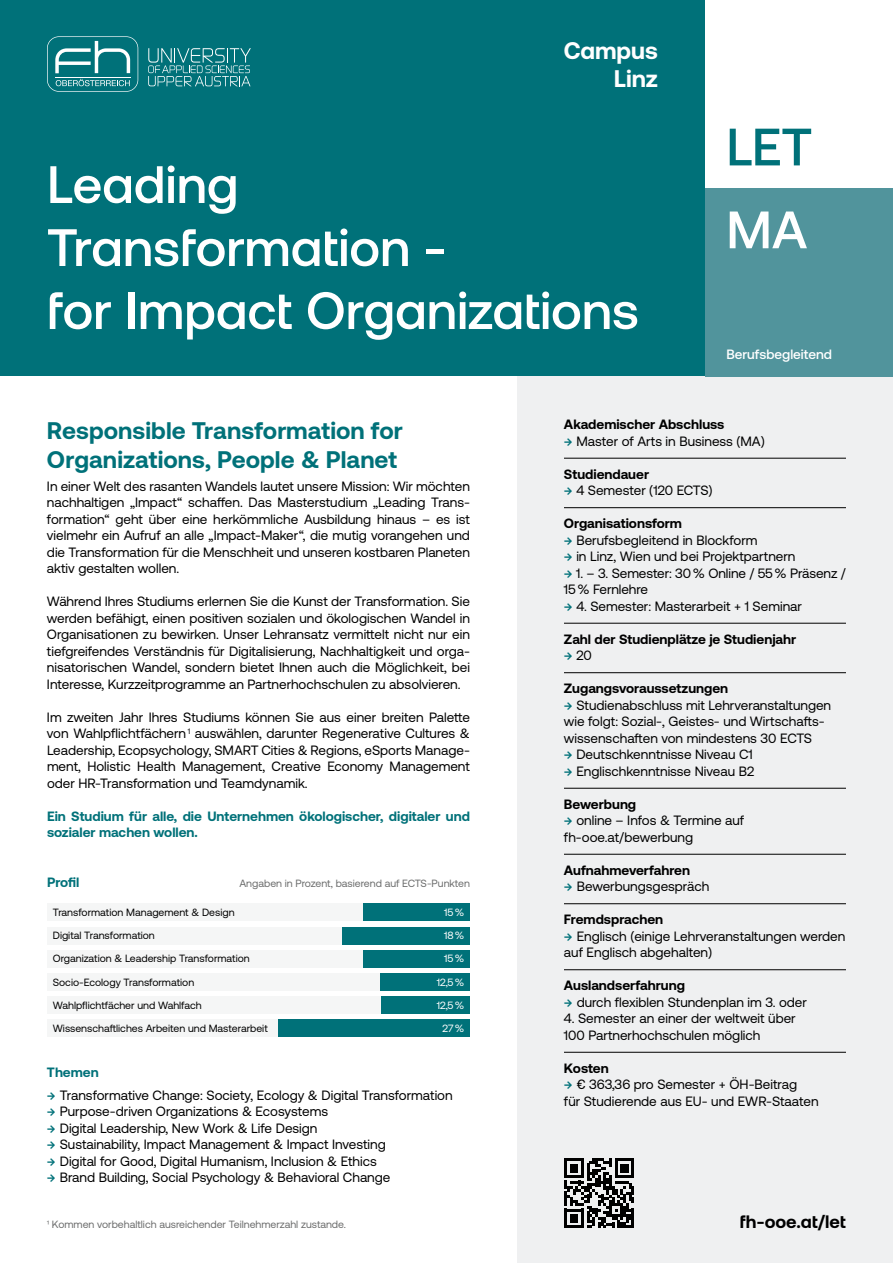
<style>
.page{position:relative;width:893px;height:1263px;background:#fff}
.page>*{position:absolute;margin:0;border:0;box-sizing:border-box;transform-origin:0 0}
.t1{font:500 52.5px/63px "Aeonik";color:#fff}
.t2{font:500 52.5px "Aeonik";color:#007179}
.t3{font:700 24px/28.8px "Aeonik";letter-spacing:.005em;color:#007179}
.t4{font:700 24px/28.8px "Aeonik";color:#fff;text-align:right}
.t5{font:700 18px "Aeonik";letter-spacing:.005em;color:#000}
.t6{font:13.5px/16.5px "Aeonik";color:#000}
.t7{font:700 13.5px "Aeonik";color:#000}
.t8{font:700 13.5px/16.5px "Aeonik";color:#007179}
.t9{font:500 13.5px "Aeonik";color:#fff}
.t10{font:10.5px "Aeonik";color:#000}
.t11{font:10.5px "Aeonik";color:#6c6d6d}
.t12{font:10.5px "Aeonik";letter-spacing:.115em;color:#fff}
.s1{font-weight:500;color:#007179}
</style>
<div class="page">
<div style="left:517px;top:376px;width:376px;height:887px;background:#eff0f1"></div>
<div style="left:0;top:0;width:705px;height:376px;background:#007179"></div>
<div style="left:705px;top:188px;width:188px;height:188px;background:#51949c"></div>
<svg style="left:148px;top:48px;width:103px;height:38px"></svg>
<svg style="left:47px;top:36px;width:91px;height:56px"></svg>
<hr style="left:55px;top:77px;width:75px;height:1px;background:#fff">
<hr style="left:564px;top:458px;width:282px;height:1px;background:#000">
<hr style="left:564px;top:507px;width:282px;height:1px;background:#000">
<hr style="left:564px;top:623px;width:282px;height:1px;background:#000">
<hr style="left:564px;top:672px;width:282px;height:1px;background:#000">
<hr style="left:564px;top:788px;width:282px;height:1px;background:#000">
<hr style="left:564px;top:854px;width:282px;height:1px;background:#000">
<hr style="left:564px;top:903px;width:282px;height:1px;background:#000">
<hr style="left:564px;top:969px;width:282px;height:1px;background:#000">
<hr style="left:564px;top:1052px;width:282px;height:1px;background:#000">
<svg style="left:564px;top:1158px;width:70px;height:70px"></svg>
<div style="left:47px;top:903px;width:376px;height:18px;background:#f5f6f6"></div>
<div style="left:47px;top:927px;width:376px;height:17px;background:#f5f6f6"></div>
<div style="left:47px;top:950px;width:376px;height:18px;background:#f5f6f6"></div>
<div style="left:47px;top:973px;width:376px;height:18px;background:#f5f6f6"></div>
<div style="left:47px;top:996px;width:376px;height:18px;background:#f5f6f6"></div>
<div style="left:47px;top:1019px;width:376px;height:18px;background:#f5f6f6"></div>
<div style="left:363px;top:903px;width:107px;height:18px;background:#007179"></div>
<div style="left:342px;top:927px;width:128px;height:17px;background:#007179"></div>
<div style="left:363px;top:950px;width:107px;height:18px;background:#007179"></div>
<div style="left:381px;top:973px;width:89px;height:18px;background:#007179"></div>
<div style="left:381px;top:996px;width:89px;height:18px;background:#007179"></div>
<div style="left:278px;top:1019px;width:192px;height:18px;background:#007179"></div>
<h2 class="t4" style="left:564px;top:36px;width:96px">Campus<br>Linz</h2>
<h1 class="t1" style="left:47px;top:153px;width:593px">Leading<br>Transformation -<br>for Impact Organizations</h1>
<h1 class="t2" style="left:726px;top:118px;width:87px">LET</h1>
<h1 class="t1" style="left:726px;top:198px;width:83px">MA</h1>
<p class="t9" style="left:726px;top:346px;width:107px">Berufsbegleitend</p>
<h2 class="t3" style="left:47px;top:416px;width:357px">Responsible Transformation for<br>Organizations, People &amp; Planet</h2>
<p class="t6" style="left:47px;top:478px;width:424px;text-align:justify">In einer Welt des rasanten Wandels lautet unsere Mission: Wir möchten nachhaltigen „Impact“ schaffen. Das Masterstudium „Leading Trans&shy;formation“ geht über eine herkömmliche Ausbildung hinaus – es ist vielmehr ein Aufruf an alle „Impact-Maker“, die mutig vorangehen und die Transformation für die Menschheit und unseren kostbaren Planeten aktiv gestalten wollen.</p>
<p class="t6" style="left:47px;top:593px;width:424px;text-align:justify">Während Ihres Studiums erlernen Sie die Kunst der Transformation. Sie werden befähigt, einen positiven sozialen und ökologischen Wandel in Organisationen zu bewirken. Unser Lehransatz vermittelt nicht nur ein tiefgreifendes Verständnis für Digitalisierung, Nachhaltigkeit und orga&shy;nisatorischen Wandel, sondern bietet Ihnen auch die Möglichkeit, bei Interesse, Kurzzeitprogramme an Partnerhochschulen zu absolvieren.</p>
<p class="t6" style="left:47px;top:709px;width:424px;text-align:justify">Im zweiten Jahr Ihres Studiums können Sie aus einer breiten Palette von Wahlpflichtfächern <sup>1</sup> auswählen, darunter Regenerative Cultures &amp; Leadership, Ecopsychology, SMART Cities &amp; Regions, eSports Manage&shy;ment, Holistic Health Management, Creative Economy Management oder HR-Transformation und Teamdynamik.</p>
<p class="t8" style="left:47px;top:808px;width:424px">Ein Studium für alle, die Unternehmen ökologischer, digitaler und sozialer machen wollen.</p>
<p class="t8" style="left:47px;top:874px;width:34px">Profil</p>
<p class="t11" style="left:239px;top:877px;width:232px">Angaben in Prozent, basierend auf ECTS-Punkten</p>
<p class="t10" style="left:53px;top:906px;width:183px">Transformation Management &amp; Design</p>
<p class="t12" style="left:444px;top:906px;width:22px">15%</p>
<p class="t10" style="left:53px;top:930px;width:104px">Digital Transformation</p>
<p class="t12" style="left:444px;top:930px;width:22px">18%</p>
<p class="t10" style="left:53px;top:953px;width:198px">Organization &amp; Leadership Transformation</p>
<p class="t12" style="left:444px;top:953px;width:22px">15%</p>
<p class="t10" style="left:53px;top:976px;width:143px">Socio-Ecology Transformation</p>
<p class="t12" style="left:437px;top:976px;width:29px">12,5%</p>
<p class="t10" style="left:53px;top:999px;width:150px">Wahlpflichtfächer und Wahlfach</p>
<p class="t12" style="left:437px;top:999px;width:29px">12,5%</p>
<p class="t10" style="left:53px;top:1022px;width:216px">Wissenschaftliches Arbeiten und Masterarbeit</p>
<p class="t12" style="left:443px;top:1022px;width:23px">27%</p>
<p class="t8" style="left:47px;top:1064px;width:53px">Themen</p>
<p class="t6" style="left:47px;top:1087px;width:407px"><span class="s1">→</span> Transformative Change: Society, Ecology &amp; Digital Transformation</p>
<p class="t6" style="left:47px;top:1103px;width:283px"><span class="s1">→</span> Purpose-driven Organizations &amp; Ecosystems</p>
<p class="t6" style="left:47px;top:1120px;width:272px"><span class="s1">→</span> Digital Leadership, New Work &amp; Life Design</p>
<p class="t6" style="left:47px;top:1136px;width:340px"><span class="s1">→</span> Sustainability, Impact Management &amp; Impact Investing</p>
<p class="t6" style="left:47px;top:1153px;width:331px"><span class="s1">→</span> Digital for Good, Digital Humanism, Inclusion &amp; Ethics</p>
<p class="t6" style="left:47px;top:1169px;width:345px"><span class="s1">→</span> Brand Building, Social Psychology &amp; Behavioral Change</p>
<p class="t11" style="left:47px;top:1219px;width:300px">1 Kommen vorbehaltlich ausreichender Teilnehmerzahl zustande.</p>
<p class="t7" style="left:564px;top:417px;width:162px">Akademischer Abschluss</p>
<p class="t6" style="left:564px;top:433px;width:202px"><span class="s1">→</span> Master of Arts in Business (MA)</p>
<p class="t7" style="left:564px;top:466px;width:87px">Studiendauer</p>
<p class="t6" style="left:564px;top:482px;width:150px"><span class="s1">→</span> 4 Semester (120 ECTS)</p>
<p class="t7" style="left:564px;top:516px;width:120px">Organisationsform</p>
<p class="t6" style="left:564px;top:532px;width:195px"><span class="s1">→</span> Berufsbegleitend in Blockform</p>
<p class="t6" style="left:564px;top:548px;width:233px"><span class="s1">→</span> in Linz, Wien und bei Projektpartnern</p>
<p class="t6" style="left:564px;top:565px;width:283px"><span class="s1">→</span> 1. – 3. Semester: 30% Online / 55% Präsenz /<br>15% Fernlehre</p>
<p class="t6" style="left:564px;top:598px;width:240px"><span class="s1">→</span> 4. Semester: Masterarbeit + 1 Seminar</p>
<p class="t7" style="left:564px;top:631px;width:234px">Zahl der Studienplätze je Studienjahr</p>
<p class="t6" style="left:564px;top:647px;width:29px"><span class="s1">→</span> 20</p>
<p class="t7" style="left:564px;top:681px;width:166px">Zugangsvoraussetzungen</p>
<p class="t6" style="left:564px;top:697px;width:269px"><span class="s1">→</span> Studienabschluss mit Lehrveranstaltungen wie folgt: Sozial-, Geistes- und Wirtschafts&shy;wissenschaften von mindestens 30 ECTS</p>
<p class="t6" style="left:564px;top:746px;width:189px"><span class="s1">→</span> Deutschkenntnisse Niveau C1</p>
<p class="t6" style="left:564px;top:763px;width:192px"><span class="s1">→</span> Englischkenntnisse Niveau B2</p>
<p class="t7" style="left:564px;top:796px;width:74px">Bewerbung</p>
<p class="t6" style="left:564px;top:812px;width:182px"><span class="s1">→</span> online – Infos &amp; Termine auf fh-ooe.at/bewerbung</p>
<p class="t7" style="left:564px;top:862px;width:128px">Aufnahmeverfahren</p>
<p class="t6" style="left:564px;top:878px;width:147px"><span class="s1">→</span> Bewerbungsgespräch</p>
<p class="t7" style="left:564px;top:912px;width:101px">Fremdsprachen</p>
<p class="t6" style="left:564px;top:928px;width:283px"><span class="s1">→</span> Englisch (einige Lehrveranstaltungen werden auf Englisch abgehalten)</p>
<p class="t7" style="left:564px;top:978px;width:122px">Auslandserfahrung</p>
<p class="t6" style="left:564px;top:994px;width:244px"><span class="s1">→</span> durch flexiblen Stundenplan im 3. oder</p>
<p class="t6" style="left:564px;top:1010px;width:233px">4. Semester an einer der weltweit über<br>100 Partnerhochschulen möglich</p>
<p class="t7" style="left:564px;top:1060px;width:46px">Kosten</p>
<p class="t6" style="left:564px;top:1076px;width:256px"><span class="s1">→</span> € 363,36 pro Semester + ÖH-Beitrag<br>für Studierende aus EU- und EWR-Staaten</p>
<h3 class="t5" style="left:740px;top:1212px;width:108px">fh-ooe.at/let</h3>
</div>
